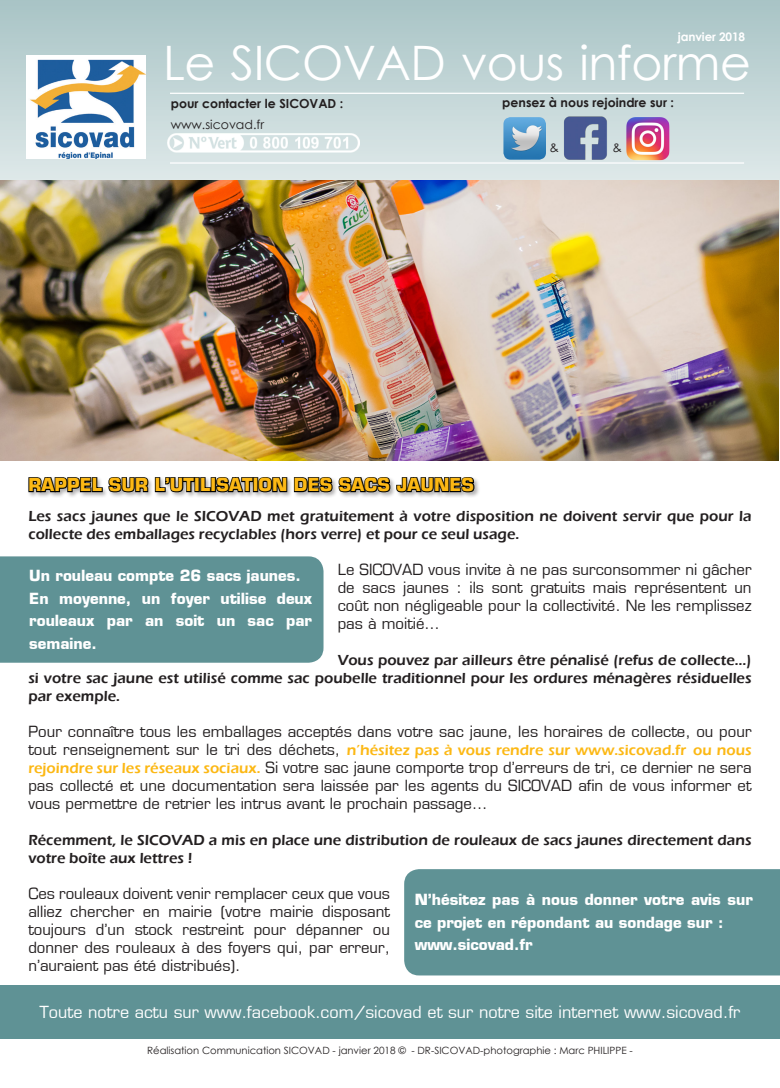
<style>
.page{position:relative;width:780px;height:1088px;background:#fff}
.page>*{position:absolute;margin:0;border:0;box-sizing:border-box;transform-origin:0 0}
.t1{font:47.5px "Century Gothic";letter-spacing:-.01em;color:#fff}
.t2{font:700 17.5px "Eurostile";letter-spacing:.01em;color:#fcb814}
.t3{font:16.25px "Eurostile";color:#fff}
.t4{font:15px/18px "Eurostile";color:#231f20;text-align:justify}
.t5{font:600 15px/18px "Eras ITC";color:#231f20}
.t6{font:700 15px/22.5px "Eurostile";color:#fff;text-align:justify}
.t7{font:700 12.5px "Century Gothic";color:#231f20}
.t8{font:12.5px "Century Gothic";color:#231f20}
.t9{font:700 11.88px "Century Gothic";letter-spacing:-.01em;color:#fff}
.t10{font:10px "Century Gothic";color:#231f20}
.s1{font-family:"Eras ITC";font-weight:600;color:#fcb814}
</style>
<div class="page">
<div style="left:0;top:985px;width:780px;height:53px;background:#5f9295"></div>
<svg style="left:0;top:0;width:780px;height:284px;background:#c1d4d5"></svg>
<img style="left:27px;top:55px;width:119px;height:104px">
<img style="left:167px;top:134px;width:192px;height:18px">
<hr style="left:170px;top:162px;width:574px;height:2px;background:#fff">
<hr style="left:170px;top:93px;width:574px;height:1px;background:#fff">
<img style="left:503px;top:117px;width:43px;height:43px">
<img style="left:562px;top:114px;width:47px;height:49px">
<img style="left:624px;top:117px;width:46px;height:43px">
<img style="left:0;top:181px;width:778px;height:280px">
<div style="left:0;top:556px;width:323px;height:107px;background:#5f9295"></div>
<div style="left:404px;top:869px;width:376px;height:106px;background:#5f9295"></div>
<svg style="left:28px;top:477px;width:447px;height:20px;background:#787878"></svg>
<p class="t9" style="left:677px;top:28px;width:69px">janvier 2018</p>
<p class="t1" style="left:163px;top:30px;width:589px">Le SICOVAD vous informe</p>
<p class="t7" style="left:171px;top:94px;width:174px">pour contacter le SICOVAD :</p>
<p class="t8" style="left:171px;top:116px;width:95px">www.sicovad.fr</p>
<p class="t7" style="left:502px;top:93px;width:173px">pensez à nous rejoindre sur :</p>
<p class="t8" style="left:549px;top:138px;width:11px">&amp;</p>
<p class="t8" style="left:612px;top:138px;width:11px">&amp;</p>
<p class="t2" style="left:28px;top:474px;width:447px">RAPPEL SUR L’UTILISATION DES SACS JAUNES</p>
<p class="t5" style="left:28px;top:507px;width:724px">Les sacs jaunes que le SICOVAD met gratuitement à votre disposition ne doivent servir que pour la collecte des emballages recyclables (hors verre) et pour ce seul usage.</p>
<p class="t4" style="left:338px;top:560px;width:415px">Le SICOVAD vous invite à ne pas surconsommer ni gâcher de sacs jaunes : ils sont gratuits mais représentent un coût non négligeable pour la collectivité. Ne les remplissez pas à moitié…</p>
<p class="t5" style="left:28px;top:651px;width:724px;text-align:justify;text-indent:309px">Vous pouvez par ailleurs être pénalisé (refus de collecte…) si votre sac jaune est utilisé comme sac poubelle traditionnel pour les ordures ménagères résiduelles par exemple.</p>
<p class="t4" style="left:28px;top:722px;width:724px">Pour connaître tous les emballages acceptés dans votre sac jaune, les horaires de collecte, ou pour tout renseignement sur le tri des déchets, <span class="s1">n’hésitez pas à vous rendre sur www.sicovad.fr ou nous rejoindre sur les réseaux sociaux.</span> Si votre sac jaune comporte trop d’erreurs de tri, ce dernier ne sera pas collecté et une documentation sera laissée par les agents du SICOVAD afin de vous informer et vous permettre de retrier les intrus avant le prochain passage…</p>
<p class="t5" style="left:28px;top:831px;width:724px">Récemment, le SICOVAD a mis en place une distribution de rouleaux de sacs jaunes directement dans votre boîte aux lettres !</p>
<p class="t4" style="left:28px;top:884px;width:363px">Ces rouleaux doivent venir remplacer ceux que vous alliez chercher en mairie (votre mairie disposant toujours d’un stock restreint pour dépanner ou donner des rouleaux à des foyers qui, par erreur, n’auraient pas été distribués).</p>
<p class="t6" style="left:29px;top:565px;width:273px">Un rouleau compte 26 sacs jaunes.</p>
<p class="t6" style="left:29px;top:587px;width:284px">En moyenne, un foyer utilise deux rouleaux par an soit un sac par semaine.</p>
<p class="t6" style="left:415px;top:888px;width:339px">N’hésitez pas à nous donner votre avis sur ce projet en répondant au sondage sur :</p>
<p class="t6" style="left:415px;top:933px;width:119px">www.sicovad.fr</p>
<p class="t3" style="left:39px;top:1002px;width:702px">Toute notre actu sur www.facebook.com/sicovad et sur notre site internet www.sicovad.fr</p>
<p class="t10" style="left:147px;top:1043px;width:487px">Réalisation Communication SICOVAD - janvier 2018 © - DR-SICOVAD-photographie : Marc PHILIPPE -</p>
</div>
